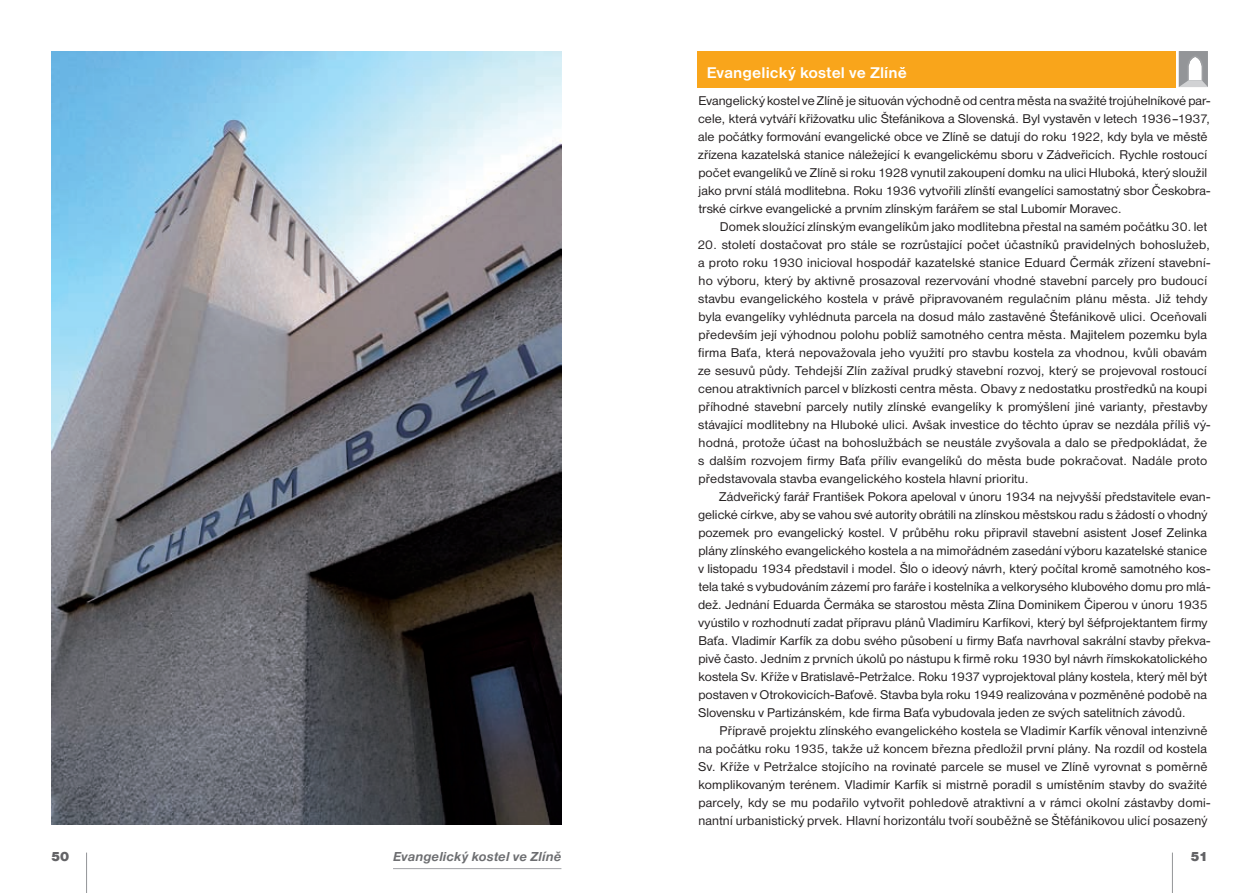
<style>
.page{position:relative;width:1259px;height:893px;background:#fff}
.page>*{position:absolute;margin:0;border:0;box-sizing:border-box;transform-origin:0 0}
.t1{font:700 16.05px "Nimbus Sans DOT";letter-spacing:.005em;color:#fff}
.t2{font:13.5px "Nimbus Sans DOT";letter-spacing:.015em;color:#231f20}
.t3{font:italic 700 13.5px "Nimbus Sans DOT";letter-spacing:.005em;color:#6c6d70}
.t4{font:13.5px "Nimbus Sans DOT Blac";color:#636366}
.t5{font:13.2px/18px "Nimbus Sans DOT";letter-spacing:.01em;color:#231f20}
</style>
<div class="page">
<hr style="left:86px;top:853px;width:1px;height:40px;background:#939598">
<hr style="left:1172px;top:853px;width:1px;height:40px;background:#939598">
<img style="left:51px;top:51px;width:510px;height:774px">
<div style="left:697px;top:51px;width:479px;height:36px;background:#f9a51b"></div>
<svg style="left:1178px;top:51px;width:30px;height:36px"></svg>
<hr style="left:393px;top:868px;width:168px;height:1px;background:#a8a9ad">
<p class="t1" style="left:706px;top:64px;width:202px">Evangelický kostel ve Zlíně</p>
<p class="t5" style="left:698px;top:92px;width:514px">Evangelický kostel ve Zlíně je situován východně od centra města na svažité trojúhelníkové par&shy;cele, která vytváří křižovatku ulic Štefánikova a Slovenská. Byl vystavěn v letech 1936–1937, ale počátky formování evangelické obce ve Zlíně se datují do roku 1922, kdy byla ve městě zřízena kazatelská stanice náležející k evangelickému sboru v Zádveřicích. Rychle rostoucí počet evangelíků ve Zlíně si roku 1928 vynutil zakoupení domku na ulici Hluboká, který sloužil jako první stálá modlitebna. Roku 1936 vytvořili zlínští evangelíci samostatný sbor Českobra&shy;trské církve evangelické a prvním zlínským farářem se stal Lubomír Moravec.</p>
<p class="t5" style="left:719px;top:218px;width:489px">Domek sloužící zlínským evangelíkům jako modlitebna přestal na samém počátku 30. let</p>
<p class="t5" style="left:697px;top:236px;width:514px">20. století dostačovat pro stále se rozrůstající počet účastníků pravidelných bohoslužeb, a proto roku 1930 inicioval hospodář kazatelské stanice Eduard Čermák zřízení stavební&shy;ho výboru, který by aktivně prosazoval rezervování vhodné stavební parcely pro budoucí stavbu evangelického kostela v právě připravovaném regulačním plánu města. Již tehdy byla evangelíky vyhlédnuta parcela na dosud málo zastavěné Štefánikově ulici. Oceňovali především její výhodnou polohu poblíž samotného centra města. Majitelem pozemku byla firma Baťa, která nepovažovala jeho využití pro stavbu kostela za vhodnou, kvůli obavám ze sesuvů půdy. Tehdejší Zlín zažíval prudký stavební rozvoj, který se projevoval rostoucí cenou atraktivních parcel v blízkosti centra města. Obavy z nedostatku prostředků na koupi příhodné stavební parcely nutily zlínské evangelíky k promýšlení jiné varianty, přestavby stávající modlitebny na Hluboké ulici. Avšak investice do těchto úprav se nezdála příliš vý&shy;hodná, protože účast na bohoslužbách se neustále zvyšovala a dalo se předpokládat, že s dalším rozvojem firmy Baťa příliv evangelíků do města bude pokračovat. Nadále proto představovala stavba evangelického kostela hlavní prioritu.</p>
<p class="t5" style="left:698px;top:488px;width:513px;text-indent:21px">Zádveřický farář František Pokora apeloval v únoru 1934 na nejvyšší představitele evan&shy;gelické církve, aby se vahou své autority obrátili na zlínskou městskou radu s žádostí o vhodný pozemek pro evangelický kostel. V průběhu roku připravil stavební asistent Josef Zelinka plány zlínského evangelického kostela a na mimořádném zasedání výboru kazatelské stanice v listopadu 1934 představil i model. Šlo o ideový návrh, který počítal kromě samotného kos&shy;tela také s vybudováním zázemí pro faráře i kostelníka a velkorysého klubového domu pro mlá&shy;dež. Jednání Eduarda Čermáka se starostou města Zlína Dominikem Čiperou v únoru 1935 vyústilo v rozhodnutí zadat přípravu plánů Vladimíru Karfíkovi, který byl šéfprojektantem firmy Baťa. Vladimír Karfík za dobu svého působení u firmy Baťa navrhoval sakrální stavby překva&shy;pivě často. Jedním z prvních úkolů po nástupu k firmě roku 1930 byl návrh římskokatolického kostela Sv. Kříže v Bratislavě-Petržalce. Roku 1937 vyprojektoval plány kostela, který měl být postaven v Otrokovicích-Baťově. Stavba byla roku 1949 realizována v pozměněné podobě na Slovensku v Partizánském, kde firma Baťa vybudovala jeden ze svých satelitních závodů.</p>
<p class="t5" style="left:698px;top:722px;width:513px;text-indent:22px">Přípravě projektu zlínského evangelického kostela se Vladimír Karfík věnoval intenzivně na počátku roku 1935, takže už koncem března předložil první plány. Na rozdíl od kostela Sv. Kříže v Petržalce stojícího na rovinaté parcele se musel ve Zlíně vyrovnat s poměrně komplikovaným terénem. Vladimír Karfík si mistrně poradil s umístěním stavby do svažité parcely, kdy se mu podařilo vytvořit pohledově atraktivní a v rámci okolní zástavby domi-</p>
<p class="t2" style="left:698px;top:813px;width:510px">nantní urbanistický prvek. Hlavní horizontálu tvoří souběžně se Štěfánikovou ulicí posazený</p>
<p class="t3" style="left:393px;top:849px;width:170px">Evangelický kostel ve Zlíně</p>
<p class="t4" style="left:51px;top:849px;width:20px">50</p>
<p class="t4" style="left:1190px;top:849px;width:19px">51</p>
</div>
